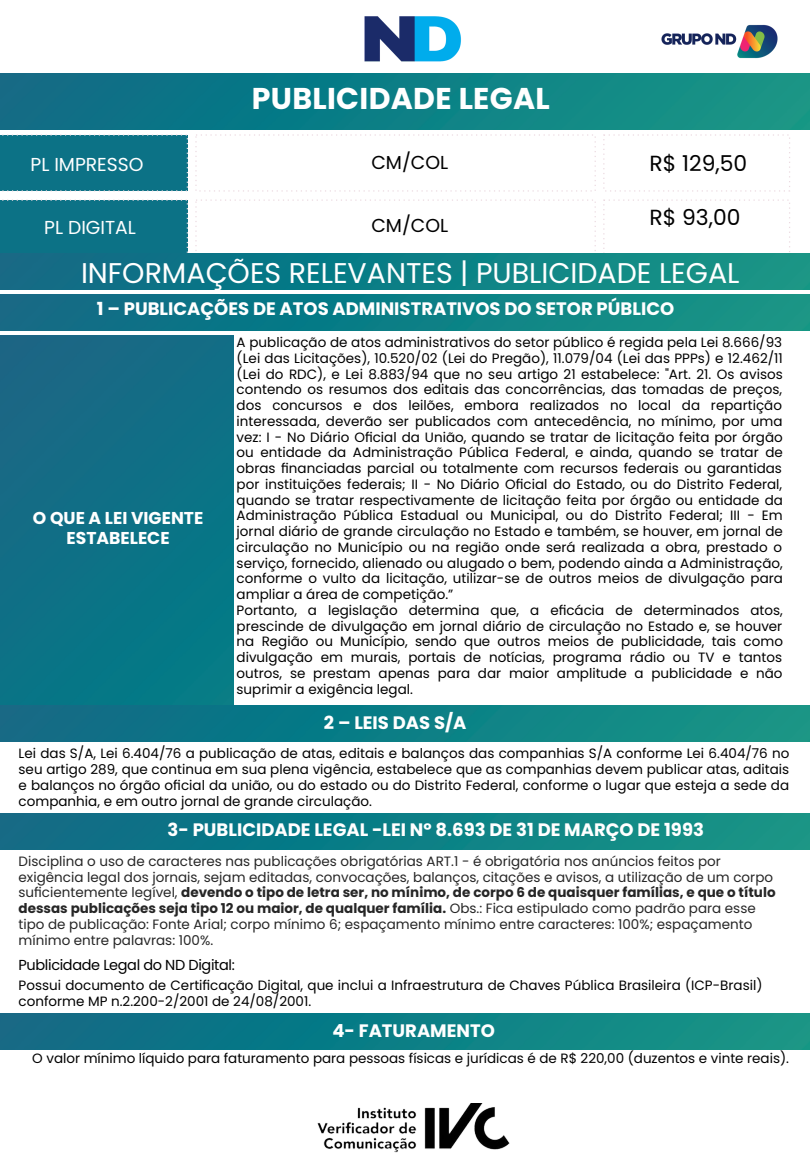
<style>
.page{position:relative;width:810px;height:1170px;background:#fff}
.page>*{position:absolute;margin:0;border:0;box-sizing:border-box;transform-origin:0 0}
.t1{font:700 30px "Poppins";letter-spacing:.01em;color:#fff}
.t2{font:28.5px "Poppins";color:#fff}
.t3{font:21.9px "Poppins";color:#000}
.t4{font:18.75px "Poppins";color:#fff}
.t5{font:18.75px "Poppins";color:#000}
.t6{font:700 18px "Poppins";color:#fff}
.t7{font:700 17.1px/20.2px "Poppins";color:#fff;text-align:center}
.t8{font:14.55px "Poppins";letter-spacing:-.025em;color:#000}
.t9{font:13.5px/15.8px "Poppins";color:#000}
.t10{font:13.5px/15.8px "Poppins";color:#262626}
.s1{font-weight:700}
</style>
<div class="page">
<svg style="left:195px;top:134px;width:401px;height:58px"></svg>
<svg style="left:603px;top:134px;width:187px;height:58px"></svg>
<div style="left:0;top:134px;width:188px;height:58px;background:#0c7286"></div>
<svg style="left:195px;top:200px;width:401px;height:51px"></svg>
<svg style="left:603px;top:200px;width:187px;height:53px"></svg>
<div style="left:0;top:200px;width:188px;height:53px;background:#0c7286"></div>
<img style="left:0;top:336px;width:233px;height:370px">
<img style="left:0;top:706px;width:810px;height:36px">
<img style="left:0;top:253px;width:810px;height:36px">
<img style="left:0;top:295px;width:810px;height:36px">
<img style="left:0;top:74px;width:810px;height:56px">
<img style="left:353px;top:16px;width:114px;height:58px">
<img style="left:661px;top:24px;width:117px;height:35px">
<img style="left:0;top:813px;width:810px;height:36px">
<img style="left:0;top:1014px;width:810px;height:36px">
<img style="left:317px;top:1103px;width:193px;height:50px">
<h1 class="t1" style="left:252px;top:78px;width:300px">PUBLICIDADE LEGAL</h1>
<h3 class="t4" style="left:31px;top:151px;width:115px">PL IMPRESSO</h3>
<h3 class="t5" style="left:371px;top:150px;width:78px">CM/COL</h3>
<h3 class="t4" style="left:44px;top:214px;width:93px">PL DIGITAL</h3>
<h3 class="t5" style="left:371px;top:213px;width:78px">CM/COL</h3>
<h3 class="t3" style="left:650px;top:148px;width:99px">R$ 129,50</h3>
<h3 class="t3" style="left:650px;top:202px;width:92px">R$ 93,00</h3>
<h2 class="t2" style="left:81px;top:254px;width:660px">INFORMAÇÕES RELEVANTES | PUBLICIDADE LEGAL</h2>
<h3 class="t6" style="left:97px;top:296px;width:579px">1 – PUBLICAÇÕES DE ATOS ADMINISTRATIVOS DO SETOR PÚBLICO</h3>
<p class="t7" style="left:33px;top:508px;width:172px">O QUE A LEI VIGENTE<br>ESTABELECE</p>
<p class="t9" style="left:237px;top:335px;width:548px">A publicação de atos administrativos do setor público é regida pela Lei 8.666/93 (Lei das Licitações), 10.520/02 (Lei do Pregão), 11.079/04 (Lei das PPPs) e 12.462/11 (Lei do RDC), e Lei 8.883/94 que no seu artigo 21 estabelece: "Art. 21. Os avisos contendo os resumos dos editais das concorrências, das tomadas de preços, dos concursos e dos leilões, embora realizados no local da repartição interessada, deverão ser publicados com antecedência, no mínimo, por uma vez: I - No Diário Oficial da União, quando se tratar de licitação feita por órgão ou entidade da Administração Pública Federal, e ainda, quando se tratar de obras financiadas parcial ou totalmente com recursos federais ou garantidas por instituições federais; II - No Diário Oficial do Estado, ou do Distrito Federal, quando se tratar respectivamente de licitação feita por órgão ou entidade da Administração Pública Estadual ou Municipal, ou do Distrito Federal; III - Em jornal diário de grande circulação no Estado e também, se houver, em jornal de circulação no Município ou na região onde será realizada a obra, prestado o serviço, fornecido, alienado ou alugado o bem, podendo ainda a Administração, conforme o vulto da licitação, utilizar-se de outros meios de divulgação para ampliar a área de competição.”<br>Portanto, a legislação determina que, a eficácia de determinados atos, prescinde de divulgação em jornal diário de circulação no Estado e, se houver na Região ou Município, sendo que outros meios de publicidade, tais como divulgação em murais, portais de notícias, programa rádio ou TV e tantos outros, se prestam apenas para dar maior amplitude a publicidade e não suprimir a exigência legal.</p>
<h3 class="t6" style="left:324px;top:710px;width:144px">2 – LEIS DAS S/A</h3>
<p class="t9" style="left:19px;top:746px;width:772px;text-align:justify">Lei das S/A, Lei 6.404/76 a publicação de atas, editais e balanços das companhias S/A conforme Lei 6.404/76 no seu artigo 289, que continua em sua plena vigência, estabelece que as companhias devem publicar atas, aditais e balanços no órgão oficial da união, ou do estado ou do Distrito Federal, conforme o lugar que esteja a sede da companhia, e em outro jornal de grande circulação.</p>
<h3 class="t6" style="left:168px;top:818px;width:538px">3- PUBLICIDADE LEGAL -LEI Nº 8.693 DE 31 DE MARÇO DE 1993</h3>
<p class="t10" style="left:19px;top:853px;width:759px">Disciplina o uso de caracteres nas publicações obrigatórias ART.1 - é obrigatória nos anúncios feitos por exigência legal dos jornais, sejam editadas, convocações, balanços, citações e avisos, a utilização de um corpo suficientemente legível, <span class="s1">devendo o tipo de letra ser, no mínimo, de corpo 6 de quaisquer famílias, e que o título dessas publicações seja tipo 12 ou maior, de qualquer família.</span> Obs.: Fica estipulado como padrão para esse tipo de publicação: Fonte Arial; corpo mínimo 6; espaçamento mínimo entre caracteres: 100%; espaçamento mínimo entre palavras: 100%.</p>
<p class="t8" style="left:19px;top:955px;width:218px">Publicidade Legal do ND Digital:</p>
<p class="t9" style="left:19px;top:978px;width:745px">Possui documento de Certificação Digital, que inclui a Infraestrutura de Chaves Pública Brasileira (ICP-Brasil) conforme MP n.2.200-2/2001 de 24/08/2001.</p>
<h3 class="t6" style="left:332px;top:1018px;width:164px">4- FATURAMENTO</h3>
<p class="t9" style="left:32px;top:1050px;width:758px">O valor mínimo líquido para faturamento para pessoas físicas e jurídicas é de R$ 220,00 (duzentos e vinte reais).</p>
</div>
